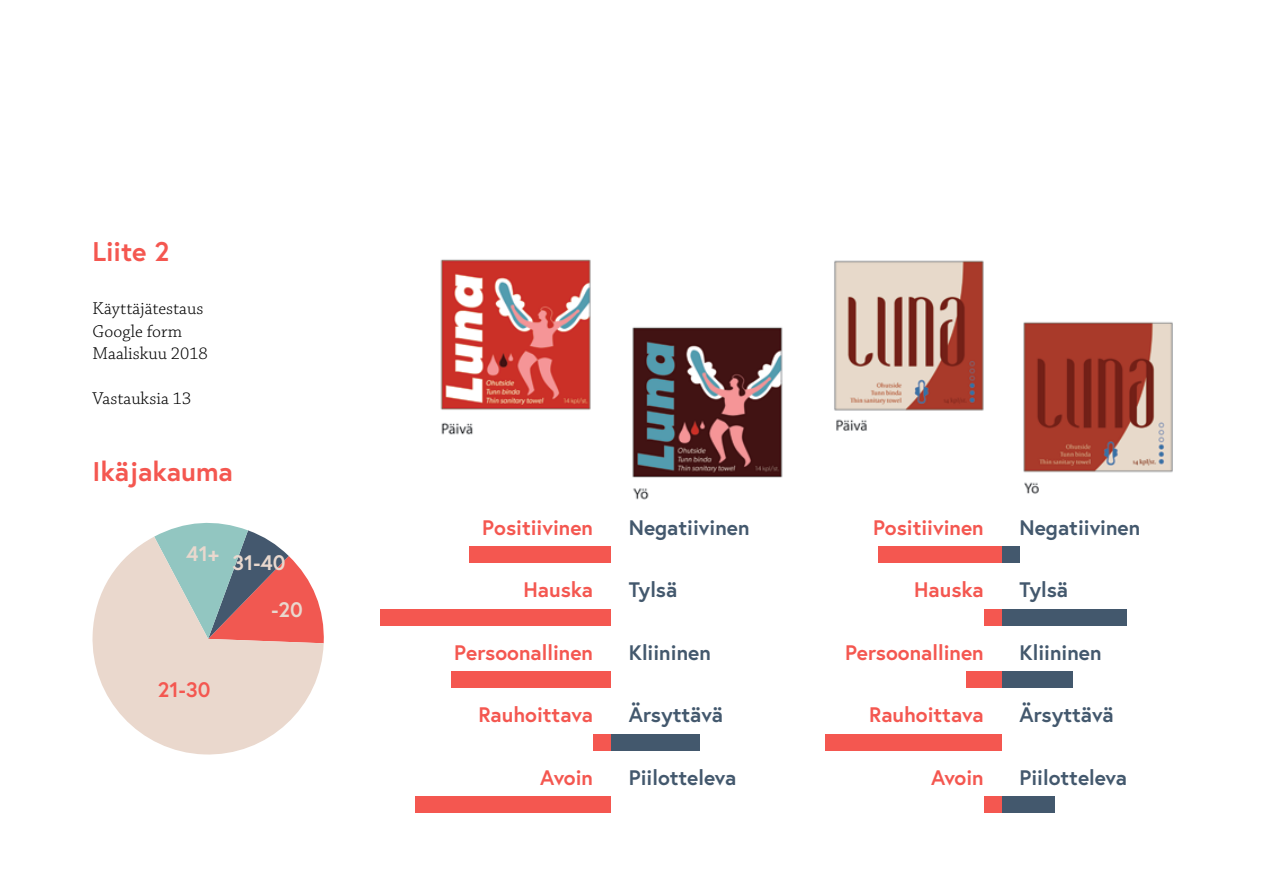
<style>
.page{position:relative;width:1263px;height:893px;background:#fff}
.page>*{position:absolute;margin:0;border:0;box-sizing:border-box;transform-origin:0 0}
.t1{font:700 27px "Europa";color:#f45750}
.t2{font:700 21px "Europa";color:#f45750}
.t3{font:700 21px "Europa";color:#43586d}
.t4{font:700 21px "Europa";color:#e9d8ce}
.t5{font:300 18px/22.5px "Chaparral Pro";color:#000}
</style>
<div class="page">
<svg style="left:154px;top:522px;width:109px;height:15px"></svg>
<svg style="left:92px;top:537px;width:232px;height:218px;fill:#ead8cd"></svg>
<img style="left:834px;top:260px;width:339px;height:234px">
<div style="left:984px;top:547px;width:18px;height:16px;background:#f45750"></div>
<div style="left:984px;top:609px;width:18px;height:17px;background:#f45750"></div>
<div style="left:984px;top:672px;width:18px;height:16px;background:#f45750"></div>
<div style="left:984px;top:734px;width:18px;height:17px;background:#f45750"></div>
<div style="left:984px;top:797px;width:18px;height:16px;background:#f45750"></div>
<div style="left:966px;top:547px;width:18px;height:16px;background:#f45750"></div>
<div style="left:966px;top:672px;width:18px;height:16px;background:#f45750"></div>
<div style="left:966px;top:734px;width:18px;height:17px;background:#f45750"></div>
<div style="left:948px;top:547px;width:18px;height:16px;background:#f45750"></div>
<div style="left:948px;top:734px;width:18px;height:17px;background:#f45750"></div>
<div style="left:930px;top:547px;width:18px;height:16px;background:#f45750"></div>
<div style="left:930px;top:734px;width:18px;height:17px;background:#f45750"></div>
<div style="left:913px;top:547px;width:18px;height:16px;background:#f45750"></div>
<div style="left:913px;top:734px;width:18px;height:17px;background:#f45750"></div>
<div style="left:895px;top:547px;width:18px;height:16px;background:#f45750"></div>
<div style="left:878px;top:547px;width:17px;height:16px;background:#f45750"></div>
<div style="left:895px;top:734px;width:18px;height:17px;background:#f45750"></div>
<div style="left:877px;top:734px;width:18px;height:17px;background:#f45750"></div>
<div style="left:1109px;top:609px;width:17px;height:17px;background:#43586d"></div>
<div style="left:860px;top:734px;width:17px;height:17px;background:#f45750"></div>
<div style="left:842px;top:734px;width:18px;height:17px;background:#f45750"></div>
<div style="left:825px;top:734px;width:17px;height:17px;background:#f45750"></div>
<div style="left:1091px;top:609px;width:18px;height:17px;background:#43586d"></div>
<div style="left:1073px;top:609px;width:18px;height:17px;background:#43586d"></div>
<div style="left:1055px;top:609px;width:18px;height:17px;background:#43586d"></div>
<div style="left:1037px;top:609px;width:18px;height:17px;background:#43586d"></div>
<div style="left:1037px;top:672px;width:18px;height:16px;background:#43586d"></div>
<div style="left:1055px;top:672px;width:18px;height:16px;background:#43586d"></div>
<div style="left:1020px;top:609px;width:17px;height:17px;background:#43586d"></div>
<div style="left:1020px;top:672px;width:17px;height:16px;background:#43586d"></div>
<div style="left:1020px;top:797px;width:17px;height:16px;background:#43586d"></div>
<div style="left:1037px;top:797px;width:18px;height:16px;background:#43586d"></div>
<div style="left:1002px;top:547px;width:18px;height:16px;background:#43586d"></div>
<div style="left:1002px;top:609px;width:18px;height:17px;background:#43586d"></div>
<div style="left:1002px;top:672px;width:18px;height:16px;background:#43586d"></div>
<div style="left:1002px;top:797px;width:18px;height:16px;background:#43586d"></div>
<img style="left:440px;top:259px;width:343px;height:241px">
<div style="left:593px;top:547px;width:18px;height:16px;background:#f45750"></div>
<div style="left:593px;top:609px;width:18px;height:17px;background:#f45750"></div>
<div style="left:593px;top:672px;width:18px;height:16px;background:#f45750"></div>
<div style="left:593px;top:734px;width:18px;height:17px;background:#f45750"></div>
<div style="left:593px;top:797px;width:18px;height:16px;background:#f45750"></div>
<div style="left:575px;top:547px;width:18px;height:16px;background:#f45750"></div>
<div style="left:575px;top:609px;width:18px;height:17px;background:#f45750"></div>
<div style="left:575px;top:672px;width:18px;height:16px;background:#f45750"></div>
<div style="left:575px;top:797px;width:18px;height:16px;background:#f45750"></div>
<div style="left:558px;top:547px;width:17px;height:16px;background:#f45750"></div>
<div style="left:558px;top:609px;width:17px;height:17px;background:#f45750"></div>
<div style="left:558px;top:672px;width:17px;height:16px;background:#f45750"></div>
<div style="left:558px;top:797px;width:17px;height:16px;background:#f45750"></div>
<div style="left:540px;top:547px;width:18px;height:16px;background:#f45750"></div>
<div style="left:540px;top:609px;width:18px;height:17px;background:#f45750"></div>
<div style="left:540px;top:672px;width:18px;height:16px;background:#f45750"></div>
<div style="left:540px;top:797px;width:18px;height:16px;background:#f45750"></div>
<div style="left:522px;top:547px;width:18px;height:16px;background:#f45750"></div>
<div style="left:522px;top:609px;width:18px;height:17px;background:#f45750"></div>
<div style="left:522px;top:672px;width:18px;height:16px;background:#f45750"></div>
<div style="left:522px;top:797px;width:18px;height:16px;background:#f45750"></div>
<div style="left:505px;top:547px;width:17px;height:16px;background:#f45750"></div>
<div style="left:505px;top:609px;width:17px;height:17px;background:#f45750"></div>
<div style="left:505px;top:672px;width:17px;height:16px;background:#f45750"></div>
<div style="left:505px;top:797px;width:17px;height:16px;background:#f45750"></div>
<div style="left:487px;top:547px;width:18px;height:16px;background:#f45750"></div>
<div style="left:469px;top:547px;width:18px;height:16px;background:#f45750"></div>
<div style="left:487px;top:609px;width:18px;height:17px;background:#f45750"></div>
<div style="left:487px;top:672px;width:18px;height:16px;background:#f45750"></div>
<div style="left:487px;top:797px;width:18px;height:16px;background:#f45750"></div>
<div style="left:469px;top:609px;width:18px;height:17px;background:#f45750"></div>
<div style="left:469px;top:672px;width:18px;height:16px;background:#f45750"></div>
<div style="left:451px;top:672px;width:18px;height:16px;background:#f45750"></div>
<div style="left:469px;top:797px;width:18px;height:16px;background:#f45750"></div>
<div style="left:451px;top:609px;width:18px;height:17px;background:#f45750"></div>
<div style="left:451px;top:797px;width:18px;height:16px;background:#f45750"></div>
<div style="left:433px;top:797px;width:18px;height:16px;background:#f45750"></div>
<div style="left:415px;top:797px;width:18px;height:16px;background:#f45750"></div>
<div style="left:433px;top:609px;width:18px;height:17px;background:#f45750"></div>
<div style="left:665px;top:734px;width:17px;height:17px;background:#43586d"></div>
<div style="left:682px;top:734px;width:18px;height:17px;background:#43586d"></div>
<div style="left:415px;top:609px;width:18px;height:17px;background:#f45750"></div>
<div style="left:398px;top:609px;width:17px;height:17px;background:#f45750"></div>
<div style="left:380px;top:609px;width:18px;height:17px;background:#f45750"></div>
<div style="left:647px;top:734px;width:18px;height:17px;background:#43586d"></div>
<div style="left:629px;top:734px;width:18px;height:17px;background:#43586d"></div>
<div style="left:611px;top:734px;width:18px;height:17px;background:#43586d"></div>
<p class="t1" style="left:93px;top:233px;width:79px">Liite 2</p>
<p class="t5" style="left:93px;top:298px;width:117px">Käyttäjätestaus<br>Google form<br>Maaliskuu 2018</p>
<p class="t5" style="left:93px;top:388px;width:100px">Vastauksia 13</p>
<p class="t1" style="left:93px;top:453px;width:142px">Ikäjakauma</p>
<p class="t4" style="left:186px;top:540px;width:34px">41+</p>
<p class="t4" style="left:232px;top:548px;width:55px">31-40</p>
<p class="t4" style="left:271px;top:595px;width:33px">-20</p>
<p class="t2" style="left:158px;top:675px;width:54px">21-30</p>
<p class="t2" style="left:482px;top:513px;width:112px">Positiivinen</p>
<p class="t3" style="left:629px;top:513px;width:122px">Negatiivinen</p>
<p class="t2" style="left:873px;top:513px;width:112px">Positiivinen</p>
<p class="t3" style="left:1019px;top:513px;width:122px">Negatiivinen</p>
<p class="t2" style="left:523px;top:576px;width:71px">Hauska</p>
<p class="t3" style="left:629px;top:576px;width:50px">Tylsä</p>
<p class="t2" style="left:914px;top:576px;width:71px">Hauska</p>
<p class="t3" style="left:1019px;top:576px;width:50px">Tylsä</p>
<p class="t2" style="left:454px;top:638px;width:140px">Persoonallinen</p>
<p class="t3" style="left:629px;top:638px;width:84px">Kliininen</p>
<p class="t2" style="left:845px;top:638px;width:140px">Persoonallinen</p>
<p class="t3" style="left:1019px;top:638px;width:84px">Kliininen</p>
<p class="t2" style="left:478px;top:701px;width:116px">Rauhoittava</p>
<p class="t3" style="left:629px;top:701px;width:96px">Ärsyttävä</p>
<p class="t2" style="left:869px;top:701px;width:116px">Rauhoittava</p>
<p class="t3" style="left:1019px;top:701px;width:96px">Ärsyttävä</p>
<p class="t2" style="left:540px;top:763px;width:54px">Avoin</p>
<p class="t3" style="left:629px;top:763px;width:109px">Piilotteleva</p>
<p class="t2" style="left:931px;top:763px;width:54px">Avoin</p>
<p class="t3" style="left:1019px;top:763px;width:109px">Piilotteleva</p>
</div>
